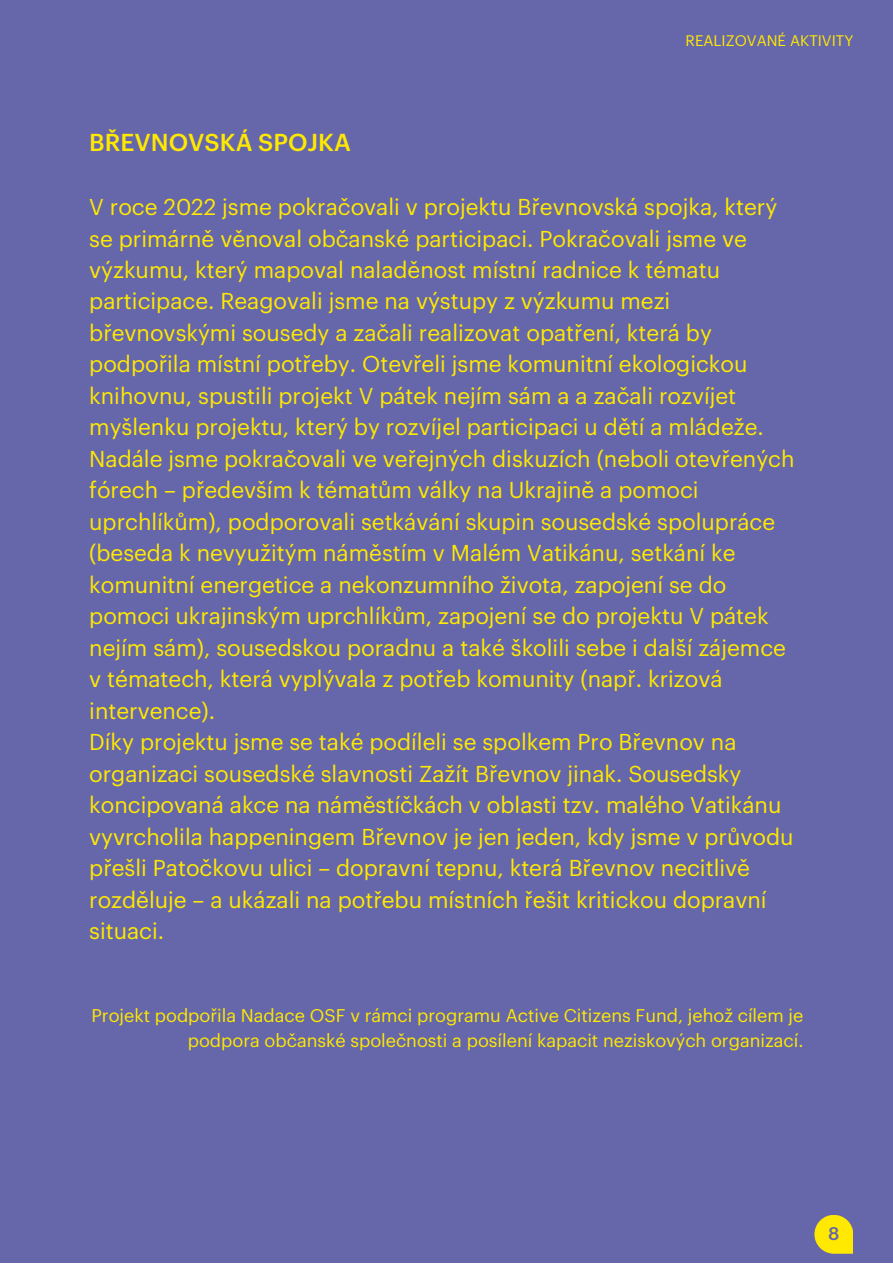
<style>
.page{position:relative;width:893px;height:1264px;background:#fff}
.page>*{position:absolute;margin:0;border:0;box-sizing:border-box;transform-origin:0 0}
.t1{font:500 24px "Graphik";color:#ffe900}
.t2{font:22.5px/31.5px "Graphik";color:#ffe900}
.t3{font:18px/24.8px "Graphik";color:#ffe900;text-align:right}
.t4{font:500 18px "Graphik";color:#6667ab}
.t5{font:15px "Graphik";color:#ffe900}
</style>
<div class="page">
<div style="left:0;top:0;width:892px;height:1262px;background:#6667ab"></div>
<svg style="left:814px;top:1215px;width:39px;height:38px"></svg>
<p class="t1" style="left:89px;top:131px;width:263px">BŘEVNOVSKÁ SPOJKA</p>
<p class="t5" style="left:685px;top:34px;width:169px">REALIZOVANÉ AKTIVITY</p>
<p class="t2" style="left:89px;top:192px;width:706px">V roce 2022 jsme pokračovali v projektu Břevnovská spojka, který se primárně věnoval občanské participaci. Pokračovali jsme ve výzkumu, který mapoval naladěnost místní radnice k tématu participace. Reagovali jsme na výstupy z výzkumu mezi břevnovskými sousedy a začali realizovat opatření, která by podpořila místní potřeby. Otevřeli jsme komunitní ekologickou knihovnu, spustili projekt V pátek nejím sám a a začali rozvíjet myšlenku projektu, který by rozvíjel participaci u dětí a mládeže.<br>Nadále jsme pokračovali ve veřejných diskuzích (neboli otevřených fórech – především k tématům války na Ukrajině a pomoci uprchlíkům), podporovali setkávání skupin sousedské spolupráce (beseda k nevyužitým náměstím v Malém Vatikánu, setkání ke komunitní energetice a nekonzumního života, zapojení se do pomoci ukrajinským uprchlíkům, zapojení se do projektu V pátek nejím sám), sousedskou poradnu a také školili sebe i další zájemce v tématech, která vyplývala z potřeb komunity (např. krizová intervence).</p>
<p class="t2" style="left:89px;top:727px;width:705px">Díky projektu jsme se také podíleli se spolkem Pro Břevnov na organizaci sousedské slavnosti Zažít Břevnov jinak. Sousedsky koncipovaná akce na náměstíčkách v oblasti tzv. malého Vatikánu vyvrcholila happeningem Břevnov je jen jeden, kdy jsme v průvodu přešli Patočkovu ulici – dopravní tepnu, která Břevnov necitlivě rozděluje – a ukázali na potřebu místních řešit kritickou dopravní situaci.</p>
<p class="t3" style="left:91px;top:1004px;width:713px">Projekt podpořila Nadace OSF v rámci programu Active Citizens Fund, jehož cílem je podpora občanské společnosti a posílení kapacit neziskových organizací.</p>
<p class="t4" style="left:828px;top:1225px;width:13px">8</p>
</div>
